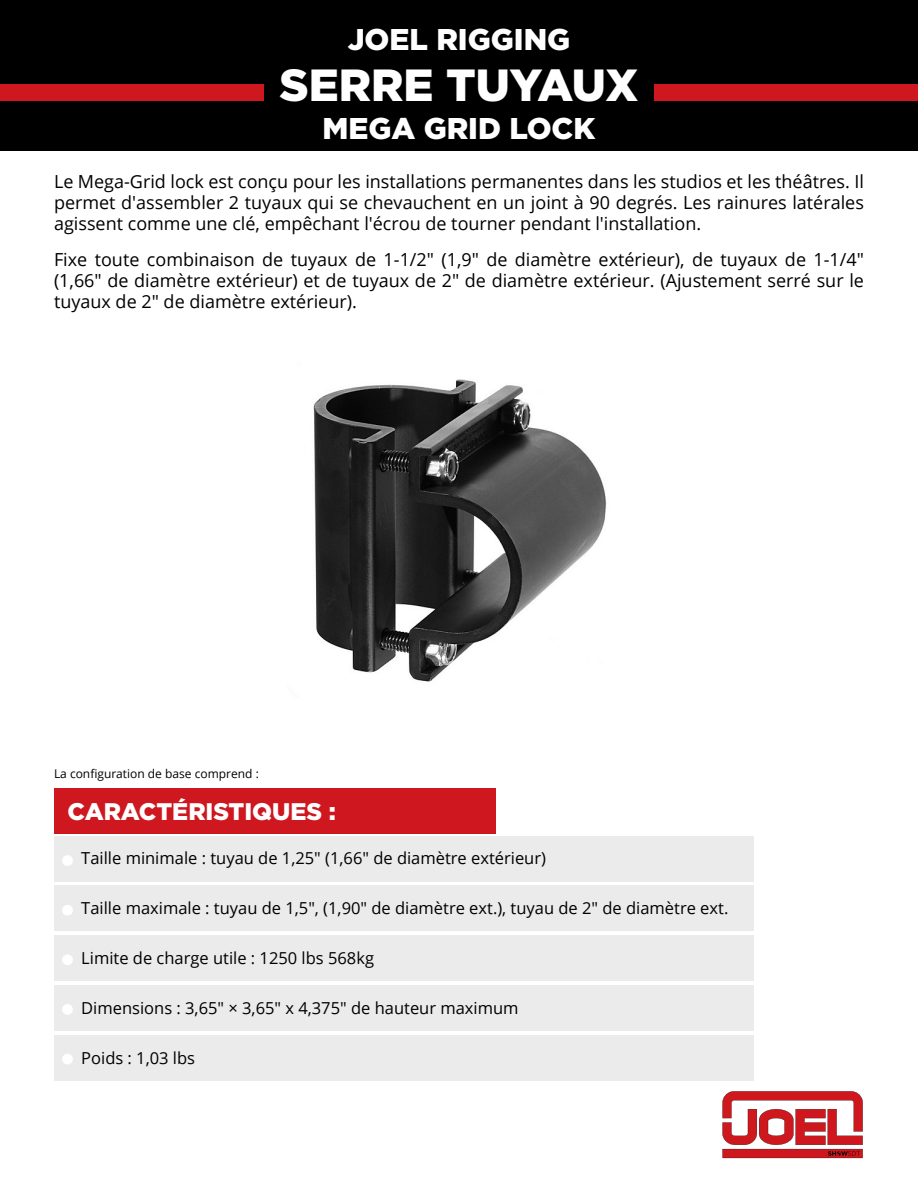
<style>
.page{position:relative;width:918px;height:1188px;background:#fff}
.page>*{position:absolute;margin:0;border:0;box-sizing:border-box;transform-origin:0 0}
.t1{font:900 45px "Gotham";color:#fff}
.t2{font:900 30px "Gotham";color:#fff}
.t3{font:900 24px "Gotham";color:#fff}
.t4{font:18px/21px "Open Sans";color:#000;text-align:justify}
.t5{font:16.5px "Open Sans";color:#000}
.t6{font:12px "Open Sans";color:#000}
</style>
<div class="page">
<div style="left:54px;top:836px;width:700px;height:45px;background:#ebebeb"></div>
<div style="left:54px;top:886px;width:700px;height:45px;background:#ebebeb"></div>
<div style="left:54px;top:935px;width:700px;height:46px;background:#ebebeb"></div>
<div style="left:54px;top:985px;width:700px;height:46px;background:#ebebeb"></div>
<div style="left:54px;top:1035px;width:700px;height:46px;background:#ebebeb"></div>
<div style="left:62px;top:905px;width:11px;height:11px;background:#fff;border-radius:50%"></div>
<div style="left:62px;top:954px;width:11px;height:11px;background:#fff;border-radius:50%"></div>
<div style="left:62px;top:855px;width:11px;height:11px;background:#fff;border-radius:50%"></div>
<div style="left:62px;top:1004px;width:11px;height:11px;background:#fff;border-radius:50%"></div>
<div style="left:62px;top:1054px;width:11px;height:11px;background:#fff;border-radius:50%"></div>
<div style="left:0;top:0;width:918px;height:151px;background:#000"></div>
<div style="left:0;top:85px;width:918px;height:16px;background:#ce171e"></div>
<div style="left:264px;top:66px;width:390px;height:56px;background:#000"></div>
<img style="left:313px;top:379px;width:294px;height:303px">
<svg style="left:722px;top:1091px;width:141px;height:67px"></svg>
<div style="left:54px;top:789px;width:441px;height:45px;background:#ce171e"></div>
<h2 class="t2" style="left:348px;top:18px;width:224px">JOEL RIGGING</h2>
<h1 class="t1" style="left:279px;top:54px;width:361px">SERRE TUYAUX</h1>
<h2 class="t2" style="left:323px;top:108px;width:274px">MEGA GRID LOCK</h2>
<p class="t4" style="left:54px;top:170px;width:812px">Le Mega-Grid lock est conçu pour les installations permanentes dans les studios et les théâtres. Il permet d'assembler 2 tuyaux qui se chevauchent en un joint à 90 degrés. Les rainures latérales agissent comme une clé, empêchant l'écrou de tourner pendant l'installation.</p>
<p class="t4" style="left:54px;top:248px;width:812px">Fixe toute combinaison de tuyaux de 1-1/2" (1,9" de diamètre extérieur), de tuyaux de 1-1/4" (1,66" de diamètre extérieur) et de tuyaux de 2" de diamètre extérieur. (Ajustement serré sur le tuyaux de 2" de diamètre extérieur).</p>
<p class="t6" style="left:54px;top:766px;width:206px">La configuration de base comprend :</p>
<h3 class="t3" style="left:68px;top:795px;width:270px">CARACTÉRISTIQUES :</h3>
<p class="t5" style="left:81px;top:847px;width:466px">Taille minimale : tuyau de 1,25" (1,66" de diamètre extérieur)</p>
<p class="t5" style="left:81px;top:897px;width:649px">Taille maximale : tuyau de 1,5", (1,90" de diamètre ext.), tuyau de 2" de diamètre ext.</p>
<p class="t5" style="left:81px;top:947px;width:294px">Limite de charge utile : 1250 lbs 568kg</p>
<p class="t5" style="left:81px;top:997px;width:439px">Dimensions : 3,65" × 3,65" x 4,375" de hauteur maximum</p>
<p class="t5" style="left:81px;top:1046px;width:115px">Poids : 1,03 lbs</p>
</div>
